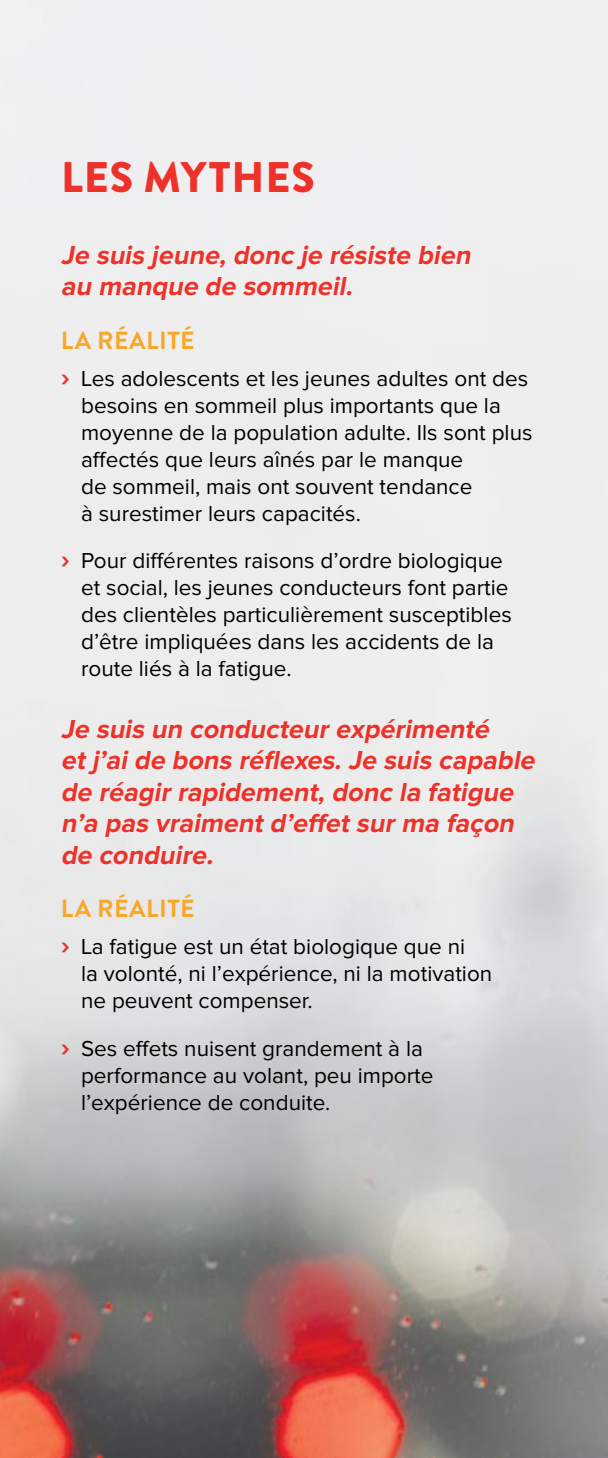
<style>
.page{position:relative;width:608px;height:1458px;background:#fff}
.page>*{position:absolute;margin:0;border:0;box-sizing:border-box;transform-origin:0 0}
.t1{font:900 42.75px "Brandon Grotesque";letter-spacing:.02em;color:#ee3129}
.t2{font:italic 700 27px/31.5px "Proxima Nova";color:#ee3129}
.t3{font:700 24.75px "Brandon Grotesque";letter-spacing:.02em;color:#faa627}
.t4{font:22.5px/27px "Proxima Nova";color:#000}
.s1{font-weight:700;font-size:27px;color:#ee3129}
</style>
<div class="page">
<img style="left:0;top:0;width:608px;height:1458px">
<h3 class="t1" style="left:61px;top:147px;width:255px">LES MYTHES</h3>
<h4 class="t2" style="left:61px;top:240px;width:416px">Je suis jeune,donc je résiste bien au manque de sommeil.</h4>
<p class="t3" style="left:61px;top:323px;width:135px">LA RÉALITÉ</p>
<p class="t4" style="left:81px;top:366px;width:453px;text-indent:-20px"><span class="s1">›</span> Les adolescents et les jeunes adultes ont des besoins en sommeil plus importants que la moyenne de la population adulte. Ils sont plus affectés que leurs aînés par le manque<br>de sommeil, mais ont souvent tendance<br>à surestimer leurs capacités.</p>
<p class="t4" style="left:81px;top:548px;width:432px;text-indent:-20px"><span class="s1">›</span> Pour différentes raisons d’ordre biologique et social, les jeunes conducteurs font partie des clientèles particulièrement susceptibles d’être impliquées dans les accidents de la route liés à la fatigue.</p>
<h4 class="t2" style="left:61px;top:714px;width:480px">Je suis un conducteurexpérimenté<br>etj ’aide bons réflexes.Je suis capable de réagirrapidement,donc la fatigue n’a pas vraimentd’effetsurma façon de conduire.</h4>
<p class="t3" style="left:61px;top:891px;width:135px">LA RÉALITÉ</p>
<p class="t4" style="left:81px;top:934px;width:412px;text-indent:-20px"><span class="s1">›</span> La fatigue est un état biologique que ni<br>la volonté, ni l’expérience, ni la motivation ne peuvent compenser.</p>
<p class="t4" style="left:81px;top:1035px;width:354px;text-indent:-20px"><span class="s1">›</span> Ses effets nuisent grandement à la performance au volant, peu importe l’expérience de conduite.</p>
</div>
